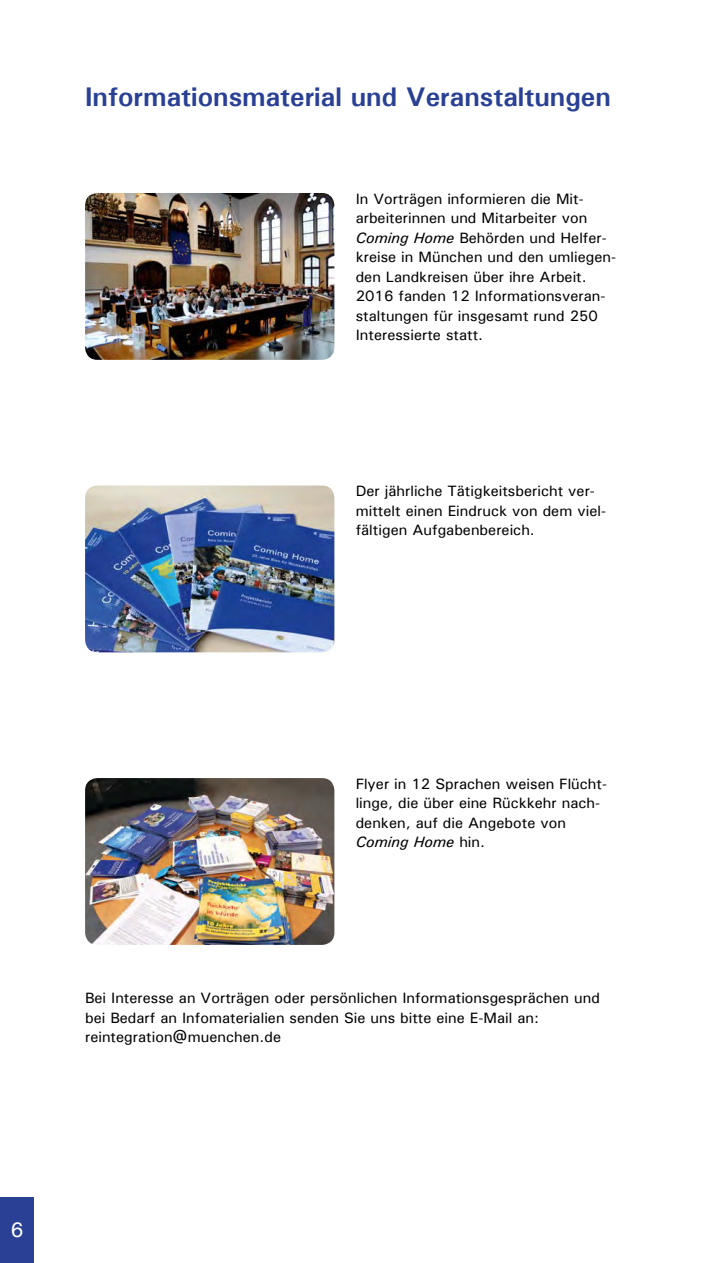
<style>
.page{position:relative;width:702px;height:1263px;background:#fff}
.page>*{position:absolute;margin:0;border:0;box-sizing:border-box;transform-origin:0 0}
.t1{font:700 27px "Univers";color:#294094}
.t2{font:21px "Univers";color:#fff}
.t3{font:15px/19.5px "Univers";color:#000}
.s1{font-style:italic}
</style>
<div class="page">
<div style="left:0;top:1197px;width:34px;height:66px;background:#294094"></div>
<img style="left:85px;top:778px;width:249px;height:167px">
<img style="left:85px;top:485px;width:249px;height:167px">
<img style="left:85px;top:193px;width:249px;height:167px">
<h1 class="t1" style="left:85px;top:81px;width:527px">Informationsmaterial und Veranstaltungen</h1>
<p class="t3" style="left:355px;top:189px;width:260px">In Vorträgen informieren die Mit&shy;arbeiterinnen und Mitarbeiter von <span class="s1">Coming Home</span> Behörden und Helfer&shy;kreise in München und den umliegen&shy;den Landkreisen über ihre Arbeit.<br>2016 fanden 12 Informationsveran&shy;staltungen für insgesamt rund 250<br>Interessierte statt.</p>
<p class="t3" style="left:355px;top:481px;width:252px">Der jährliche Tätigkeitsbericht ver&shy;mittelt einen Eindruck von dem viel&shy;fältigen Aufgabenbereich.</p>
<p class="t3" style="left:355px;top:774px;width:253px">Flyer in 12 Sprachen weisen Flücht&shy;linge, die über eine Rückkehr nach&shy;denken, auf die Angebote von<br><span class="s1">Coming Home</span> hin.</p>
<p class="t3" style="left:85px;top:988px;width:516px">Bei Interesse an Vorträgen oder persönlichen Informationsgesprächen und bei Bedarf an Infomaterialien senden Sie uns bitte eine E-Mail an: reintegration@muenchen.de</p>
<h2 class="t2" style="left:10px;top:1217px;width:15px">6</h2>
</div>
